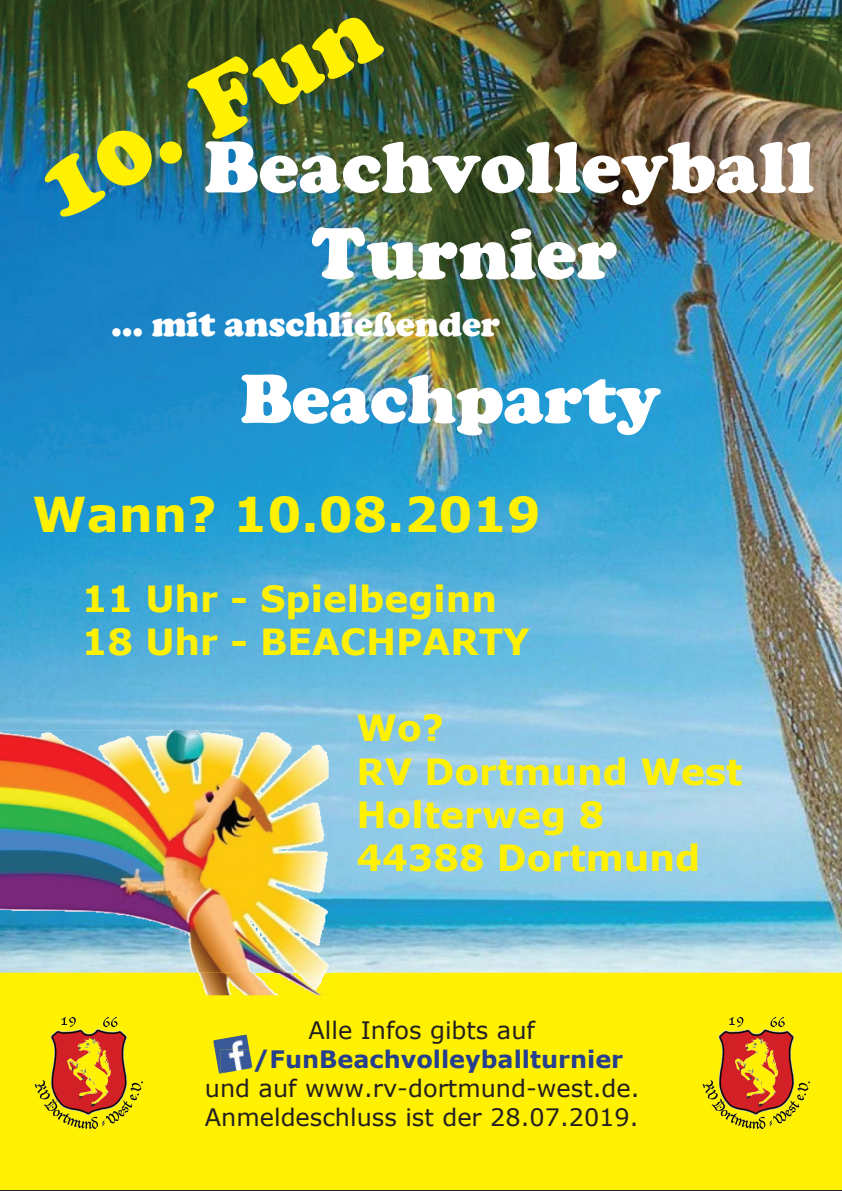
<style>
.page{position:relative;width:842px;height:1191px;background:#fff}
.page>*{position:absolute;margin:0;border:0;box-sizing:border-box;transform-origin:0 0}
.t1{font:92px "Cooper Black Std";color:#fff101}
.t2{font:72px/86.4px "Cooper Black Std";color:#fff}
.t3{font:900 72px "Cooper";letter-spacing:-.005em;color:#fff}
.t4{font:700 48px "Verdana";color:#fff101}
.t5{font:700 36px/43.2px "Verdana";color:#fff101}
.t6{font:900 36px "Cooper";letter-spacing:-.005em;color:#fff}
.t7{font:24px/28.8px "Verdana";color:#231f20}
.t8{font:700 24px "Verdana";color:#253f8e}
</style>
<div class="page">
<div style="left:0;top:970px;width:842px;height:220px;background:#fff101"></div>
<hr style="left:0;top:1190px;width:842px;height:1px;background:#231f20">
<img style="left:213px;top:1034px;width:36px;height:39px">
<img style="left:220px;top:1049px;width:32px;height:23px">
<img style="left:0;top:0;width:842px;height:972px">
<img style="left:34px;top:1016px;width:109px;height:114px">
<img style="left:702px;top:1016px;width:109px;height:114px">
<img style="left:0;top:972px;width:332px;height:23px">
<img style="left:0;top:730px;width:332px;height:242px">
<h1 class="t1" style="left:19px;top:142px;width:370px;rotate:-27deg">10. Fun</h1>
<h2 class="t2" style="left:312px;top:124px;width:504px;text-indent:-107px">Beachvolleyball<br>Turnier</h2>
<h3 class="t6" style="left:111px;top:303px;width:391px">... mit anschließender</h3>
<h2 class="t3" style="left:240px;top:357px;width:422px">Beachparty</h2>
<h3 class="t4" style="left:33px;top:481px;width:510px">Wann? 10.08.2019</h3>
<h3 class="t5" style="left:82px;top:576px;width:449px">11 Uhr - Spielbeginn<br>18 Uhr - BEACHPARTY</h3>
<h3 class="t5" style="left:357px;top:706px;width:387px">Wo?<br>RV Dortmund West<br>Holterweg 8<br>44388 Dortmund</h3>
<p class="t7" style="left:308px;top:1015px;width:228px">Alle Infos gibts auf</p>
<p class="t8" style="left:253px;top:1042px;width:372px">/FunBeachvolleyballturnier</p>
<p class="t7" style="left:205px;top:1073px;width:436px">und auf www.rv-dortmund-west.de.<br>Anmeldeschluss ist der 28.07.2019.</p>
</div>
